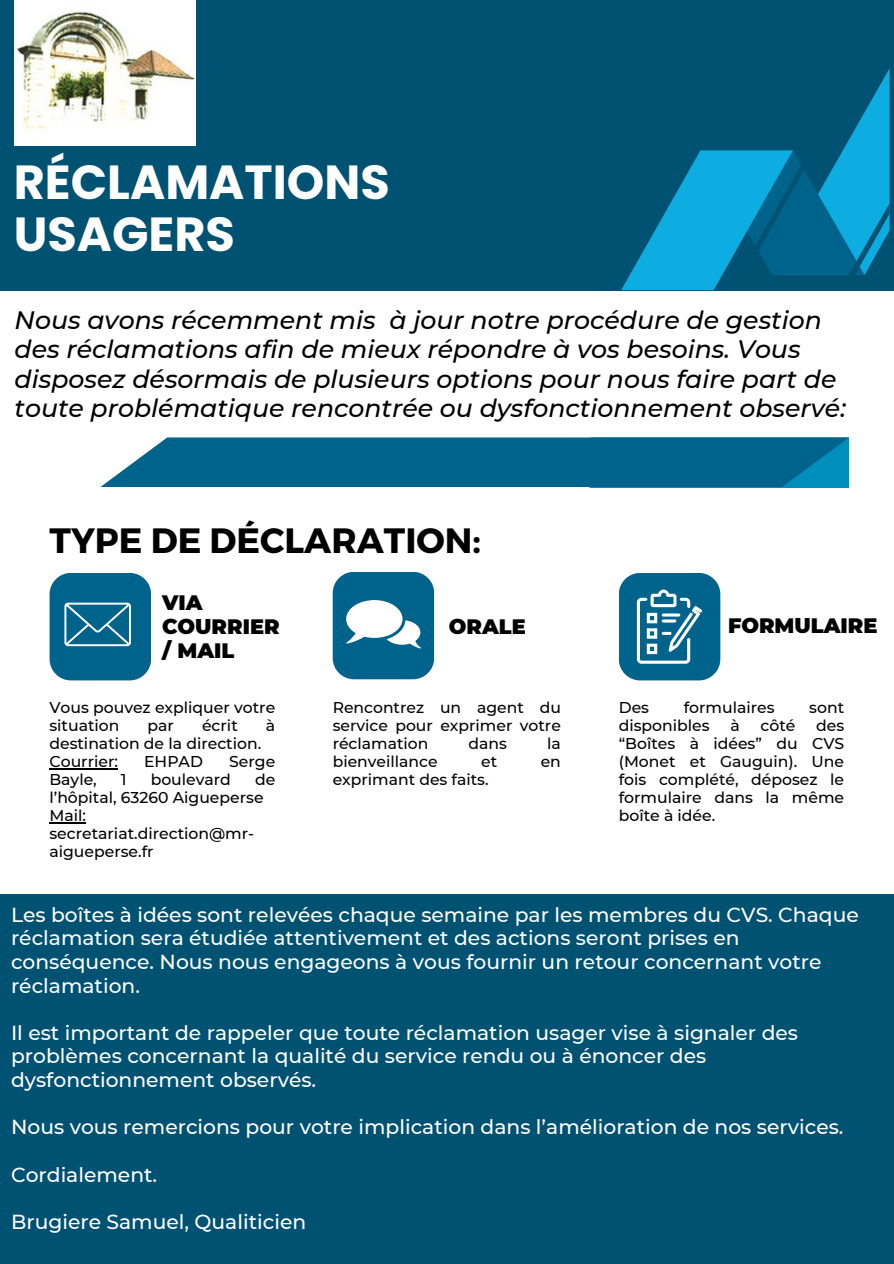
<style>
.page{position:relative;width:894px;height:1264px;background:#fff}
.page>*{position:absolute;margin:0;border:0;box-sizing:border-box;transform-origin:0 0}
.t1{font:700 47.85px/51.8px "Poppins";color:#fff}
.t2{font:700 35.1px "Montserrat";color:#000}
.t3{font:italic 500 25.2px/29.2px "Montserrat";color:#000}
.t4{font:900 20.85px/23.7px "Montserrat";color:#000}
.t5{font:500 20.25px/23.7px "Montserrat";color:#fff}
.t6{font:500 15.6px/18px "Montserrat";color:#000}
</style>
<div class="page">
<div style="left:50px;top:573px;width:101px;height:107px;background:#00638c;border-radius:21px"></div>
<div style="left:332px;top:572px;width:102px;height:107px;background:#00638c;border-radius:21px"></div>
<div style="left:618px;top:573px;width:102px;height:107px;background:#00638c;border-radius:21px"></div>
<div style="left:0;top:894px;width:893px;height:369px;background:#005272"></div>
<div style="left:0;top:0;width:893px;height:290px;background:#005272"></div>
<svg style="left:621px;top:70px;width:268px;height:220px"></svg>
<svg style="left:100px;top:437px;width:748px;height:51px;background:#106f95"></svg>
<svg style="left:64px;top:602px;width:67px;height:44px"></svg>
<svg style="left:636px;top:589px;width:66px;height:74px"></svg>
<svg style="left:346px;top:600px;width:75px;height:48px"></svg>
<img style="left:15px;top:0;width:181px;height:145px">
<hr style="left:49px;top:768px;width:69px;height:1px;background:#000">
<hr style="left:49px;top:822px;width:37px;height:1px;background:#000">
<p class="t1" style="left:14px;top:156px;width:377px">RÉCLAMATIONS<br>USAGERS</p>
<p class="t3" style="left:15px;top:305px;width:832px">Nous avons récemment mis à jour notre procédure de gestion des réclamations afin de mieux répondre à vos besoins. Vous disposez désormais de plusieurs options pour nous faire part de toute problématique rencontrée ou dysfonctionnement observé:</p>
<p class="t2" style="left:50px;top:518px;width:433px">TYPE DE DÉCLARATION:</p>
<p class="t4" style="left:162px;top:591px;width:119px">VIA<br>COURRIER / MAIL</p>
<p class="t6" style="left:49px;top:698px;width:227px">Vous pouvez expliquer votre situation</p>
<p class="t6" style="left:147px;top:716px;width:28px">par</p>
<p class="t6" style="left:202px;top:716px;width:37px">écrit</p>
<p class="t6" style="left:266px;top:716px;width:11px">à</p>
<p class="t6" style="left:49px;top:734px;width:213px">destination de la direction.</p>
<p class="t6" style="left:49px;top:752px;width:70px">Courrier:</p>
<p class="t6" style="left:144px;top:752px;width:60px">EHPAD</p>
<p class="t6" style="left:229px;top:752px;width:48px">Serge</p>
<p class="t6" style="left:49px;top:770px;width:49px">Bayle,</p>
<p class="t6" style="left:121px;top:770px;width:7px">1</p>
<p class="t6" style="left:151px;top:770px;width:82px">boulevard</p>
<p class="t6" style="left:49px;top:770px;width:227px;text-indent:205px">de l’hôpital, 63260 Aigueperse</p>
<p class="t6" style="left:49px;top:806px;width:206px">Mail: secretariat.direction@mr&shy;aigueperse.fr</p>
<p class="t4" style="left:448px;top:614px;width:78px">ORALE</p>
<p class="t4" style="left:727px;top:613px;width:151px">FORMULAIRE</p>
<p class="t6" style="left:332px;top:698px;width:230px;text-align:justify">Rencontrez un agent du service pour exprimer votre réclamation</p>
<p class="t6" style="left:468px;top:734px;width:40px">dans</p>
<p class="t6" style="left:547px;top:734px;width:15px">la</p>
<p class="t6" style="left:332px;top:752px;width:106px">bienveillance</p>
<p class="t6" style="left:481px;top:752px;width:17px">et</p>
<p class="t6" style="left:540px;top:752px;width:22px">en</p>
<p class="t6" style="left:332px;top:770px;width:157px">exprimant des faits.</p>
<p class="t6" style="left:618px;top:698px;width:32px">Des</p>
<p class="t6" style="left:683px;top:698px;width:92px">formulaires</p>
<p class="t6" style="left:809px;top:698px;width:36px">sont</p>
<p class="t6" style="left:618px;top:716px;width:92px">disponibles</p>
<p class="t6" style="left:730px;top:716px;width:11px">à</p>
<p class="t6" style="left:760px;top:716px;width:36px">côté</p>
<p class="t6" style="left:618px;top:716px;width:227px;text-align:justify;text-indent:197px">des “Boîtes à idées” du CVS (Monet et Gauguin). Une fois complété, déposez le formulaire dans la même boîte à idée.</p>
<p class="t5" style="left:11px;top:902px;width:849px">Les boîtes à idées sont relevées chaque semaine par les membres du CVS. Chaque réclamation sera étudiée attentivement et des actions seront prises en conséquence. Nous nous engageons à vous fournir un retour concernant votre réclamation.</p>
<p class="t5" style="left:11px;top:1020px;width:788px">Il est important de rappeler que toute réclamation usager vise à signaler des problèmes concernant la qualité du service rendu ou à énoncer des dysfonctionnement observés.</p>
<p class="t5" style="left:11px;top:1115px;width:833px">Nous vous remercions pour votre implication dans l’amélioration de nos services.</p>
<p class="t5" style="left:11px;top:1162px;width:148px">Cordialement.</p>
<p class="t5" style="left:11px;top:1209px;width:296px">Brugiere Samuel, Qualiticien</p>
</div>
